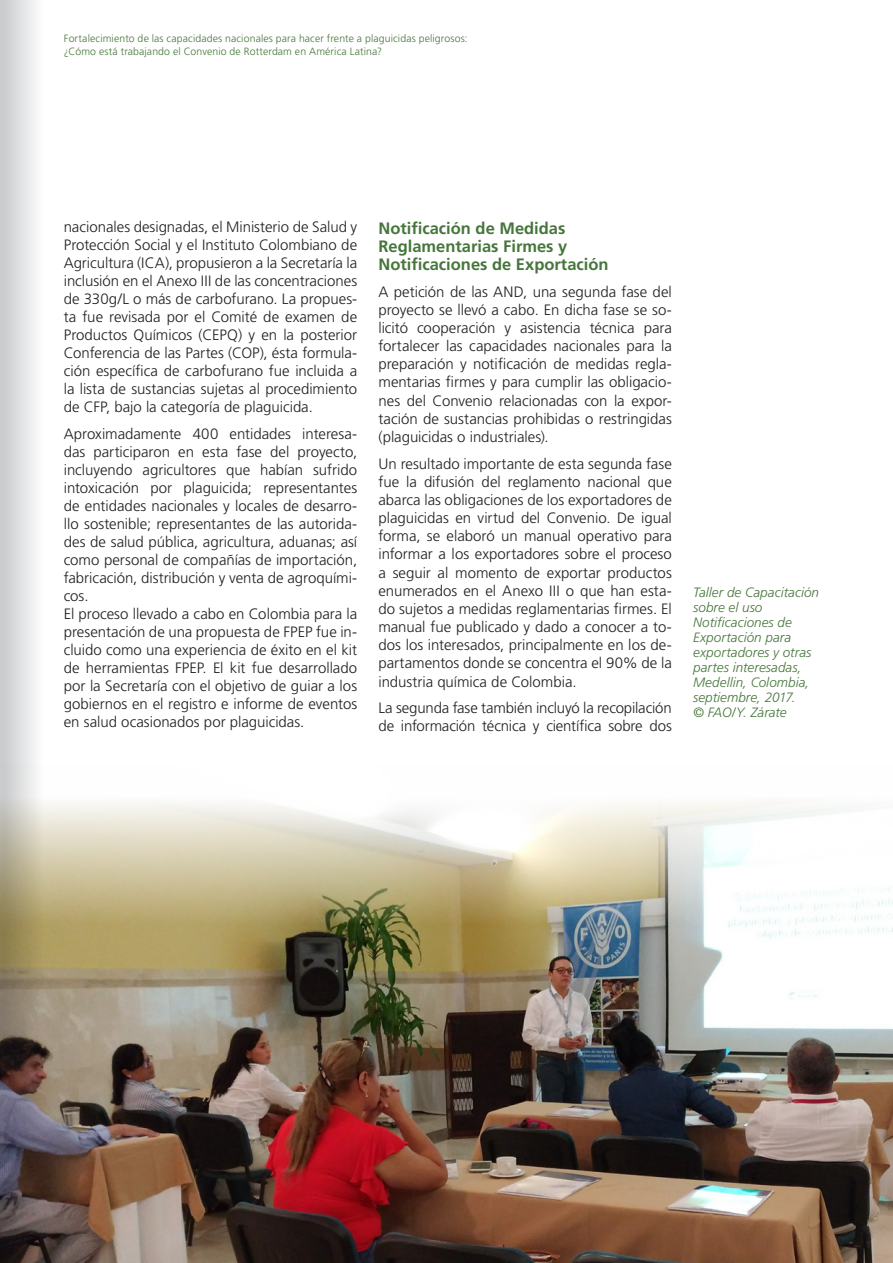
<style>
.page{position:relative;width:893px;height:1263px;background:#fff}
.page>*{position:absolute;margin:0;border:0;box-sizing:border-box;transform-origin:0 0}
.t1{font:700 16.5px/18.1px "Frutiger LT Std";color:#46763b}
.t2{font:300 15px/18px "Frutiger LT Std";letter-spacing:-.005em;color:#231f20;text-align:justify}
.didascalie{font:italic 300 13.5px/15px "Frutiger LT Std";letter-spacing:.005em;color:#46763b}
.didascalie-2{font:300 10.5px "Frutiger LT Std";letter-spacing:.01em;color:#46763b}
</style>
<div class="page">
<img style="left:43px;top:802px;width:850px;height:461px">
<svg style="left:0;top:0;width:43px;height:1263px"></svg>
<p class="didascalie-2" style="left:64px;top:32px;width:405px">Fortalecimiento de las capacidades nacionales para hacer frente a plaguicidas peligrosos:</p>
<p class="didascalie-2" style="left:64px;top:46px;width:320px">¿Cómo está trabajando el Convenio de Rotterdam en América Latina?</p>
<p class="t2" style="left:64px;top:218px;width:295px">nacionales designadas, el Ministerio de Salud y Protección Social y el Instituto Colombiano de Agricultura (ICA), propusieron a la Secretaría la inclusión en el Anexo III de las concentraciones de 330g/L o más de carbofurano. La propues&shy;ta fue revisada por el Comité de examen de Productos Químicos (CEPQ) y en la posterior Conferencia de las Partes (COP), ésta formula&shy;ción específica de carbofurano fue incluida a la lista de sustancias sujetas al procedimiento de CFP, bajo la categoría de plaguicida.</p>
<p class="t2" style="left:64px;top:425px;width:295px">Aproximadamente 400 entidades interesa&shy;das participaron en esta fase del proyecto, incluyendo agricultores que habían sufrido intoxicación por plaguicida; representantes de entidades nacionales y locales de desarro&shy;llo sostenible; representantes de las autorida&shy;des de salud pública, agricultura, aduanas; así como personal de compañías de importación, fabricación, distribución y venta de agroquími&shy;cos.</p>
<p class="t2" style="left:64px;top:605px;width:295px">El proceso llevado a cabo en Colombia para la presentación de una propuesta de FPEP fue in&shy;cluido como una experiencia de éxito en el kit de herramientas FPEP. El kit fue desarrollado por la Secretaría con el objetivo de guiar a los gobiernos en el registro e informe de eventos en salud ocasionados por plaguicidas.</p>
<p class="t1" style="left:378px;top:219px;width:232px">Notificación de Medidas<br>Reglamentarias Firmes y<br>Notificaciones de Exportación</p>
<p class="t2" style="left:378px;top:282px;width:295px">A petición de las AND, una segunda fase del proyecto se llevó a cabo. En dicha fase se so&shy;licitó cooperación y asistencia técnica para fortalecer las capacidades nacionales para la preparación y notificación de medidas regla&shy;mentarias firmes y para cumplir las obligacio&shy;nes del Convenio relacionadas con la expor&shy;tación de sustancias prohibidas o restringidas (plaguicidas o industriales).</p>
<p class="t2" style="left:378px;top:454px;width:295px">Un resultado importante de esta segunda fase fue la difusión del reglamento nacional que abarca las obligaciones de los exportadores de plaguicidas en virtud del Convenio. De igual forma, se elaboró un manual operativo para informar a los exportadores sobre el proceso a seguir al momento de exportar productos enumerados en el Anexo III o que han esta&shy;do sujetos a medidas reglamentarias firmes. El manual fue publicado y dado a conocer a to&shy;dos los interesados, principalmente en los de&shy;partamentos donde se concentra el 90% de la industria química de Colombia.</p>
<p class="t2" style="left:378px;top:699px;width:295px">La segunda fase también incluyó la recopilación de información técnica y científica sobre dos</p>
<p class="didascalie" style="left:693px;top:585px;width:128px">Taller de Capacitación sobre el uso<br>Notificaciones de<br>Exportación para exportadores y otras partes interesadas,<br>Medellin, Colombia, septiembre, 2017.</p>
<p class="didascalie" style="left:693px;top:705px;width:95px">© FAO/Y. Zárate</p>
</div>
